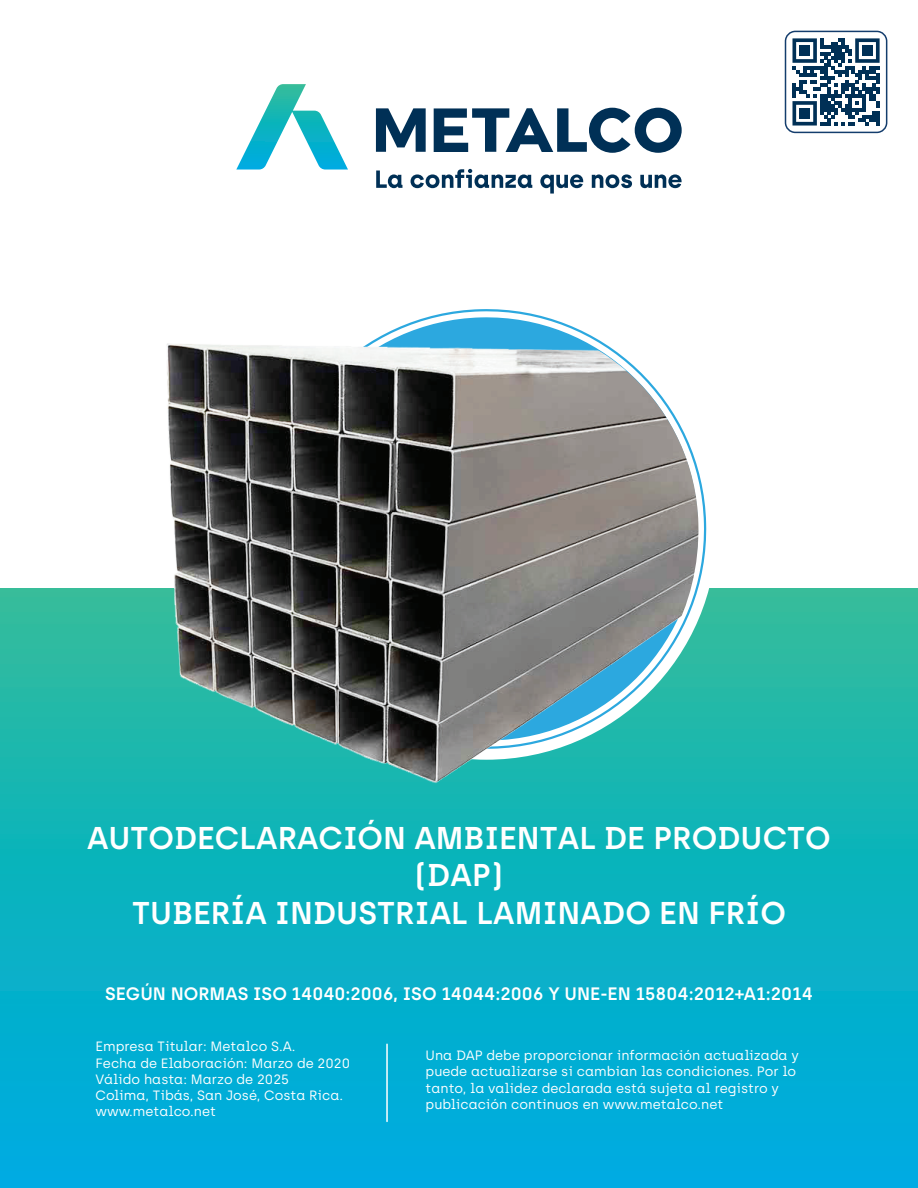
<style>
.page{position:relative;width:918px;height:1188px;background:#fff}
.page>*{position:absolute;margin:0;border:0;box-sizing:border-box;transform-origin:0 0}
.t1{font:600 31.5px/37.8px "Archia";letter-spacing:.005em;color:#fff;text-align:center}
.t2{font:600 18px "Archia";color:#fff}
.t3{font:13.5px/16.2px "Archia";color:#fff}
</style>
<div class="page">
<div style="left:0;top:589px;width:918px;height:599px;background:linear-gradient(to bottom,#2dbc99,#00aae3)"></div>
<div style="left:785px;top:31px;width:102px;height:102px;border:2px solid #143d6d;border-radius:10px"></div>
<svg style="left:792px;top:38px;width:88px;height:88px"></svg>
<div style="left:799px;top:45px;width:11px;height:11px;background:#003056"></div>
<div style="left:862px;top:45px;width:11px;height:11px;background:#003056"></div>
<div style="left:799px;top:108px;width:11px;height:11px;background:#003056"></div>
<hr style="left:386px;top:1044px;width:2px;height:77px;background:#fff">
<svg style="left:428px;top:309px;width:280px;height:444px"></svg>
<img style="left:147px;top:317px;width:554px;height:488px">
<svg style="left:236px;top:84px;width:112px;height:86px"></svg>
<svg style="left:376px;top:108px;width:50px;height:44px"></svg>
<svg style="left:434px;top:108px;width:248px;height:45px"></svg>
<svg style="left:376px;top:171px;width:26px;height:17px"></svg>
<svg style="left:411px;top:169px;width:121px;height:19px"></svg>
<svg style="left:540px;top:174px;width:43px;height:20px"></svg>
<svg style="left:592px;top:174px;width:40px;height:14px"></svg>
<svg style="left:640px;top:174px;width:42px;height:14px"></svg>
<h1 class="t1" style="left:87px;top:818px;width:745px">AUTODECLARACIÓN AMBIENTAL DE PRODUCTO (DAP)<br>TUBERÍA INDUSTRIAL LAMINADO EN FRÍO</h1>
<h2 class="t2" style="left:105px;top:983px;width:709px">SEGÚN NORMAS ISO 14040:2006, ISO 14044:2006 Y UNE-EN 15804:2012+A1:2014</h2>
<p class="t3" style="left:96px;top:1038px;width:256px">Empresa Titular: Metalco S.A.<br>Fecha de Elaboración: Marzo de 2020<br>Válido hasta: Marzo de 2025<br>Colima, Tibás, San José, Costa Rica. www.metalco.net</p>
<p class="t3" style="left:426px;top:1047px;width:375px">Una DAP debe proporcionar información actualizada y puede actualizarse si cambian las condiciones. Por lo tanto, la validez declarada está sujeta al registro y publicación continuos en www.metalco.net</p>
</div>
